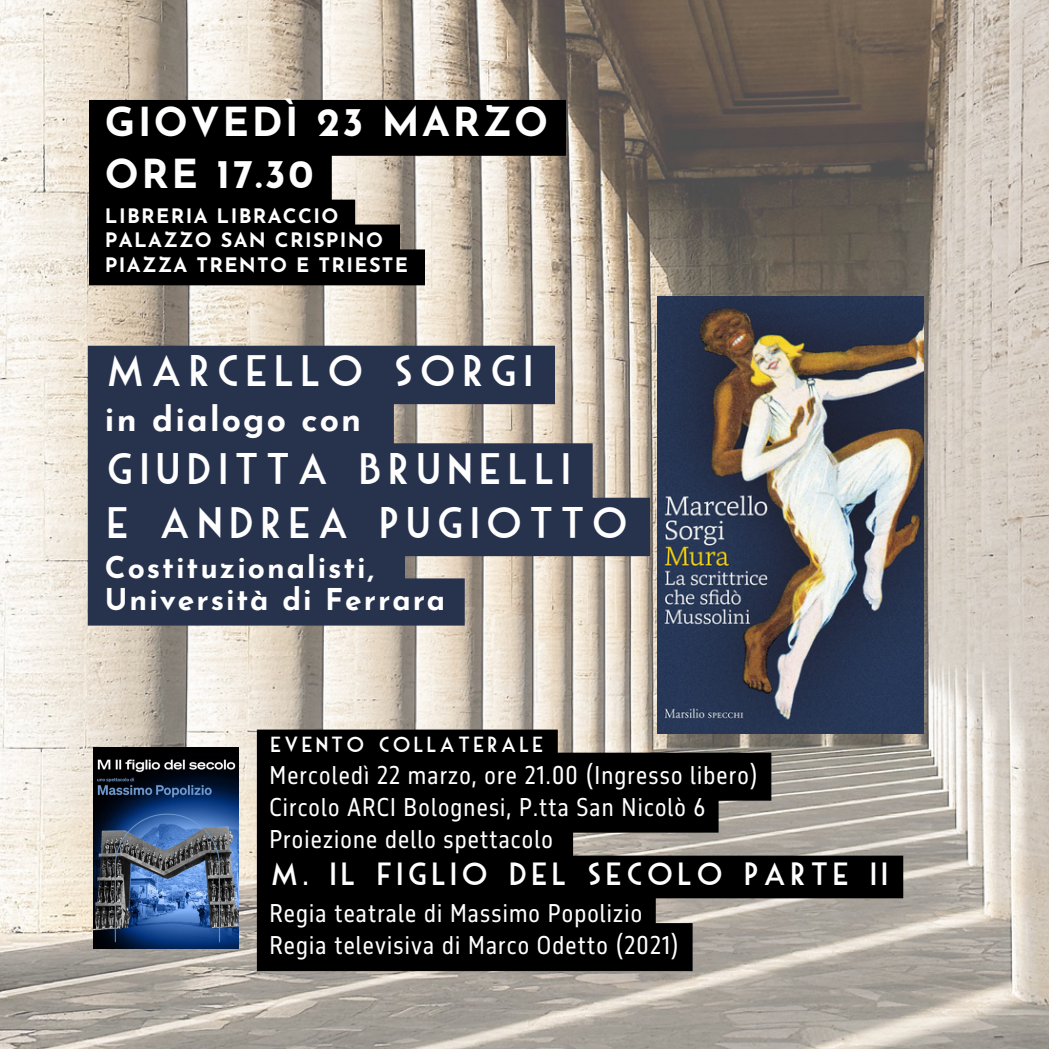
<style>
.page{position:relative;width:1049px;height:1049px;background:#fff}
.page>*{position:absolute;margin:0;border:0;box-sizing:border-box;transform-origin:0 0}
.t1{font:43px/54.5px "Mouse Deco";letter-spacing:.065em;color:#fff}
.t2{font:700 40px/51.5px "Josefin Sans";letter-spacing:.065em;color:#fefefe}
.t3{font:700 33.75px "Josefin Sans";letter-spacing:.065em;color:#fff}
.t4{font:31.25px "Mouse Deco";letter-spacing:.05em;color:#fefefe}
.t5{font:700 30px/32px "Josefin Sans";letter-spacing:.065em;color:#fff}
.t6{font:23.75px/32px "November Condensed DL";letter-spacing:.05em;color:#fefefe}
.t7{font:21.25px "Mouse Deco";letter-spacing:.05em;color:#fefefe}
.t8{font:700 20px/25px "Josefin Sans";letter-spacing:.065em;color:#fefefe}
</style>
<div class="page">
<img style="left:0;top:0;width:1048px;height:1048px">
<img style="left:657px;top:296px;width:266px;height:437px">
<svg style="left:257px;top:729px;width:646px;height:241px;background:#2c2b28"></svg>
<svg style="left:89px;top:100px;width:477px;height:185px;background:#393632"></svg>
<svg style="left:88px;top:345px;width:562px;height:280px;background:#494f61"></svg>
<img style="left:93px;top:747px;width:145px;height:201px">
<h2 class="t2" style="left:105px;top:100px;width:444px">GIOVEDÌ 23 MARZO<br>ORE 17.30</h2>
<p class="t8" style="left:105px;top:205px;width:305px">LIBRERIA LIBRACCIO<br>PALAZZO SAN CRISPINO<br>PIAZZA TRENTO E TRIESTE</p>
<h1 class="t1" style="left:105px;top:347px;width:431px">MARCELLO SORGI</h1>
<h3 class="t3" style="left:105px;top:406px;width:258px">in dialogo con</h3>
<h1 class="t1" style="left:105px;top:445px;width:526px">GIUDITTA BRUNELLI<br>E ANDREA PUGIOTTO</h1>
<p class="t5" style="left:105px;top:554px;width:342px">Costituzionalisti,<br>Università di Ferrara</p>
<p class="t7" style="left:269px;top:736px;width:276px">EVENTO COLLATERALE</p>
<p class="t6" style="left:269px;top:759px;width:489px">Mercoledì 22 marzo, ore 21.00 (Ingresso libero)<br>Circolo ARCI Bolognesi, P.tta San Nicolò 6<br>Proiezione dello spettacolo</p>
<h3 class="t4" style="left:269px;top:861px;width:621px">M. IL FIGLIO DEL SECOLO PARTE II</h3>
<p class="t6" style="left:269px;top:898px;width:411px">Regia teatrale di Massimo Popolizio<br>Regia televisiva di Marco Odetto (2021)</p>
</div>
